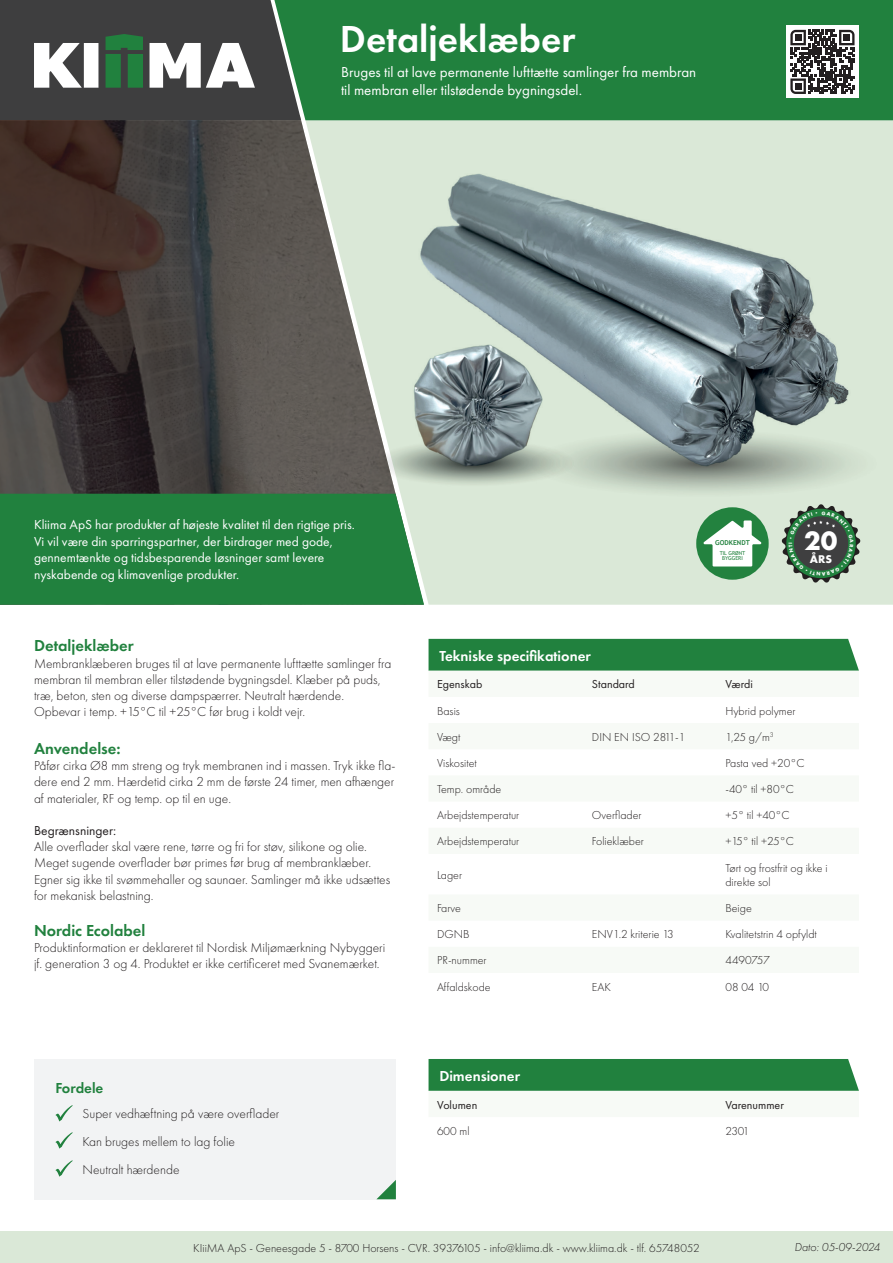
<style>
.page{position:relative;width:893px;height:1263px;background:#fff}
.page>*{position:absolute;margin:0;border:0;box-sizing:border-box;transform-origin:0 0}
.t1{font:600 39px "Futura PT";color:#fff}
.t2{font:700 27.75px "Futura PT";color:#fff}
.t3{font:600 16.5px "Futura PT";color:#21813e}
.t4{font:15px/18px "Futura PT";color:#fff}
.t5{font:600 15px "Futura PT";color:#fff}
.t6{font:600 15px "Futura PT";color:#21813e}
.t7{font:300 13.5px/16.2px "Futura PT";color:#231f20}
.t8{font:13.5px/16.5px "Futura PT";color:#fff}
.t9{font:13.5px "Futura PT";color:#231f20}
.t10{font:300 12px/14.4px "Futura PT";color:#231f20}
.t11{font:12px "Futura PT";color:#231f20}
.t12{font:italic 300 12px "Futura PT";color:#231f20}
.t13{font:700 11.55px "Futura PT";color:#fff}
.t14{font:700 6.75px "Trebuchet MS";color:#23823f}
.t15{font:5.4px/5.4px "Trebuchet MS";color:#23823f;text-align:center}
</style>
<div class="page">
<div style="left:0;top:1231px;width:893px;height:32px;background:#dae8d7"></div>
<svg style="left:0;top:120px;width:305px;height:374px"></svg>
<svg style="left:305px;top:120px;width:588px;height:485px;fill:#dae8d7"></svg>
<div style="left:301px;top:0;width:592px;height:120px;background:#21813e"></div>
<div style="left:0;top:494px;width:424px;height:111px;background:#21813e"></div>
<img style="left:367px;top:296px;width:14px;height:224px">
<img style="left:381px;top:155px;width:504px;height:428px">
<img style="left:420px;top:175px;width:101px;height:164px">
<div style="left:34px;top:1059px;width:362px;height:140px;background:#f2f3f4"></div>
<svg style="left:377px;top:1180px;width:19px;height:19px"></svg>
<svg style="left:55px;top:1105px;width:18px;height:16px"></svg>
<svg style="left:55px;top:1132px;width:18px;height:16px"></svg>
<svg style="left:55px;top:1160px;width:18px;height:17px"></svg>
<div style="left:429px;top:639px;width:430px;height:32px;background:#21813e"></div>
<div style="left:429px;top:1059px;width:430px;height:32px;background:#21813e"></div>
<div style="left:786px;top:25px;width:73px;height:73px;background:#fff"></div>
<svg style="left:790px;top:30px;width:64px;height:64px"></svg>
<div style="left:795px;top:34px;width:6px;height:7px;background:#231f20"></div>
<div style="left:843px;top:34px;width:7px;height:7px;background:#231f20"></div>
<div style="left:795px;top:83px;width:6px;height:7px;background:#231f20"></div>
<svg style="left:0;top:0;width:301px;height:120px"></svg>
<div style="left:696px;top:507px;width:73px;height:73px;background:#23823f;border-radius:50%"></div>
<svg style="left:703px;top:520px;width:59px;height:46px"></svg>
<svg style="left:781px;top:504px;width:80px;height:79px"></svg>
<h1 class="t1" style="left:340px;top:14px;width:237px">Detaljeklæber</h1>
<p class="t4" style="left:341px;top:63px;width:357px">Bruges til at lave permanente lufttætte samlinger fra membran til membran eller tilstødende bygningsdel.</p>
<p class="t8" style="left:34px;top:516px;width:322px">Kliima ApS har produkter af højeste kvalitet til den rigtige pris.<br>Vi vil være din sparringspartner, der birdrager med gode, gennemtænkte og tidsbesparende løsninger samt levere nyskabende og klimavenlige produkter.</p>
<p class="t14" style="left:715px;top:538px;width:36px">GODKENDT</p>
<p class="t15" style="left:720px;top:550px;width:27px">TIL GRØNT<br>BYGGERI</p>
<h2 class="t2" style="left:804px;top:523px;width:35px">20</h2>
<p class="t13" style="left:810px;top:551px;width:24px">ÅRS</p>
<p class="t3" style="left:34px;top:636px;width:101px">Detaljeklæber</p>
<p class="t7" style="left:34px;top:655px;width:359px">Membranklæberen bruges til at lave permanente lufttætte samlinger fra membran til membran eller tilstødende bygningsdel. Klæber på puds, træ, beton, sten og diverse dampspærrer. Neutralt hærdende.<br>Opbevar i temp. +15°C til +25°C før brug i koldt vejr.</p>
<p class="t3" style="left:34px;top:738px;width:88px">Anvendelse:</p>
<p class="t7" style="left:34px;top:758px;width:363px;text-align:justify">Påfør cirka Ø8 mm streng og tryk membranen ind i massen. Tryk ikke fla&shy;dere end 2 mm. Hærdetid cirka 2 mm de første 24 timer, men afhænger af materialer, RF og temp. op til en uge.</p>
<p class="t9" style="left:34px;top:822px;width:84px">Begrænsninger:</p>
<p class="t7" style="left:34px;top:839px;width:358px">Alle overflader skal være rene, tørre og fri for støv, silikone og olie.<br>Meget sugende overflader bør primes før brug af membranklæber.<br>Egner sig ikke til svømmehaller og saunaer. Samlinger må ikke udsættes for mekanisk belastning.</p>
<p class="t3" style="left:34px;top:920px;width:113px">Nordic Ecolabel</p>
<p class="t7" style="left:34px;top:939px;width:353px">Produktinformation er deklareret til Nordisk Miljømærkning Nybyggeri jf. generation 3 og 4. Produktet er ikke certificeret med Svanemærket.</p>
<p class="t6" style="left:55px;top:1079px;width:50px">Fordele</p>
<p class="t7" style="left:82px;top:1099px;width:198px;line-height:27.9px">Super vedhæftning på være overflader<br>Kan bruges mellem to lag folie<br>Neutralt hærdende</p>
<p class="t5" style="left:439px;top:646px;width:153px">Tekniske specifikationer</p>
<p class="t11" style="left:437px;top:677px;width:47px">Egenskab</p>
<p class="t11" style="left:592px;top:677px;width:44px">Standard</p>
<p class="t11" style="left:725px;top:677px;width:29px">Værdi</p>
<p class="t10" style="left:437px;top:703px;width:24px">Basis</p>
<p class="t10" style="left:725px;top:703px;width:72px">Hybrid polymer</p>
<p class="t10" style="left:437px;top:730px;width:25px">Vægt</p>
<p class="t10" style="left:592px;top:730px;width:95px">DIN EN ISO 2811-1</p>
<p class="t10" style="left:725px;top:730px;width:50px">1,25 g/m<sup>3</sup></p>
<p class="t10" style="left:437px;top:756px;width:41px">Viskositet</p>
<p class="t10" style="left:725px;top:756px;width:81px">Pasta ved +20°C</p>
<p class="t10" style="left:437px;top:782px;width:66px">Temp. område</p>
<p class="t10" style="left:725px;top:782px;width:70px">-40° til +80°C</p>
<p class="t10" style="left:437px;top:808px;width:84px">Arbejdstemperatur</p>
<p class="t10" style="left:592px;top:808px;width:51px">Overflader</p>
<p class="t10" style="left:725px;top:808px;width:66px">+5° til +40°C</p>
<p class="t10" style="left:437px;top:834px;width:84px">Arbejdstemperatur</p>
<p class="t10" style="left:592px;top:834px;width:54px">Folieklæber</p>
<p class="t10" style="left:725px;top:834px;width:70px">+15° til +25°C</p>
<p class="t10" style="left:437px;top:868px;width:27px">Lager</p>
<p class="t10" style="left:725px;top:860px;width:104px">Tørt og frostfrit og ikke i direkte sol</p>
<p class="t10" style="left:437px;top:901px;width:26px">Farve</p>
<p class="t10" style="left:725px;top:901px;width:28px">Beige</p>
<p class="t10" style="left:437px;top:927px;width:34px">DGNB</p>
<p class="t10" style="left:592px;top:927px;width:83px">ENV1.2 kriterie 13</p>
<p class="t10" style="left:725px;top:927px;width:93px">Kvalitetstrin 4 opfyldt</p>
<p class="t10" style="left:437px;top:953px;width:51px">PR-nummer</p>
<p class="t10" style="left:725px;top:953px;width:46px">4490757</p>
<p class="t10" style="left:437px;top:979px;width:55px">Affaldskode</p>
<p class="t10" style="left:592px;top:979px;width:21px">EAK</p>
<p class="t10" style="left:725px;top:979px;width:45px">08 04 10</p>
<p class="t5" style="left:439px;top:1066px;width:82px">Dimensioner</p>
<p class="t11" style="left:437px;top:1097px;width:42px">Volumen</p>
<p class="t11" style="left:725px;top:1097px;width:60px">Varenummer</p>
<p class="t10" style="left:437px;top:1123px;width:34px">600 ml</p>
<p class="t10" style="left:725px;top:1123px;width:26px">2301</p>
<p class="t10" style="left:193px;top:1240px;width:508px">KIiiMA ApS - Geneesgade 5 - 8700 Horsens - CVR. 39376105 - info@kliima.dk - www.kliima.dk - tlf. 65748052</p>
<p class="t12" style="left:794px;top:1240px;width:87px">Dato: 05-09-2024</p>
</div>
